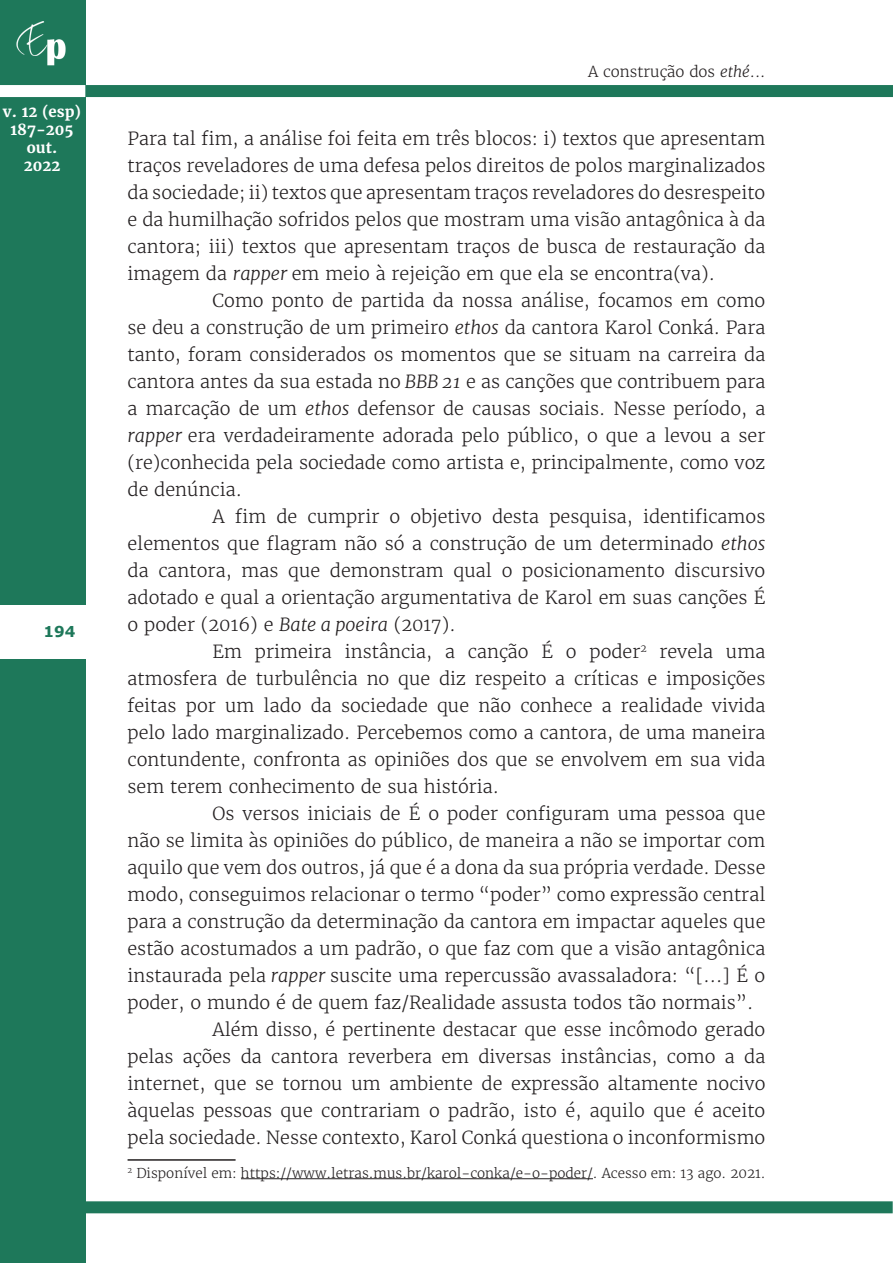
<style>
.page{position:relative;width:893px;height:1263px;background:#fff}
.page>*{position:absolute;margin:0;border:0;box-sizing:border-box;transform-origin:0 0}
.Corpo_do_artigo{font:300 18px/27px "Merriweather";color:#231f20;text-align:justify}
.t1{font:700 15px/18px "Merriweather";color:#fff;text-align:center}
.t2{font:300 15px "Merriweather";color:#231f20}
.t3{font:700 15px "Verdana";color:#1e785a}
.Rodapé{font:300 13.5px "Merriweather";color:#231f20}
.s1{font-style:italic}
</style>
<div class="page">
<div style="left:0;top:0;width:85px;height:1263px;background:#1e785a"></div>
<img style="left:16px;top:21px;width:50px;height:45px">
<div style="left:85px;top:85px;width:808px;height:12px;background:#1e785a"></div>
<div style="left:0;top:85px;width:85px;height:12px;background:#fff"></div>
<div style="left:0;top:605px;width:85px;height:53px;background:#fff"></div>
<div style="left:84px;top:1201px;width:809px;height:12px;background:#1e785a"></div>
<hr style="left:128px;top:1159px;width:108px;height:2px;background:#231f20">
<hr style="left:241px;top:1178px;width:352px;height:1px;background:#231f20">
<p class="t1" style="left:3px;top:103px;width:80px">v. 12 (esp)<br>187-205 out.<br>2022</p>
<p class="t3" style="left:44px;top:622px;width:33px">194</p>
<p class="t2" style="left:588px;top:62px;width:179px">A construção dos <span class="s1">ethé</span>...</p>
<p class="Corpo_do_artigo" style="left:128px;top:125px;width:639px">Para tal fim, a análise foi feita em três blocos: i) textos que apresentam traços reveladores de uma defesa pelos direitos de polos marginalizados da sociedade; ii) textos que apresentam traços reveladores do desrespeito e da humilhação sofridos pelos que mostram uma visão antagônica à da cantora; iii) textos que apresentam traços de busca de restauração da imagem da <span class="s1">rapper</span> em meio à rejeição em que ela se encontra(va).</p>
<p class="Corpo_do_artigo" style="left:128px;top:287px;width:639px;text-indent:85px">Como ponto de partida da nossa análise, focamos em como se deu a construção de um primeiro <span class="s1">ethos</span> da cantora Karol Conká. Para tanto, foram considerados os momentos que se situam na carreira da cantora antes da sua estada no <span class="s1">BBB 21</span> e as canções que contribuem para a marcação de um <span class="s1">ethos</span> defensor de causas sociais. Nesse período, a <span class="s1">rapper</span> era verdadeiramente adorada pelo público, o que a levou a ser (re)conhecida pela sociedade como artista e, principalmente, como voz de denúncia.</p>
<p class="Corpo_do_artigo" style="left:128px;top:503px;width:639px;text-indent:85px">A fim de cumprir o objetivo desta pesquisa, identificamos elementos que flagram não só a construção de um determinado <span class="s1">ethos </span>da cantora, mas que demonstram qual o posicionamento discursivo adotado e qual a orientação argumentativa de Karol em suas canções É o poder (2016) e <span class="s1">Bate a poeira</span> (2017).</p>
<p class="Corpo_do_artigo" style="left:128px;top:638px;width:639px;text-indent:85px">Em primeira instância, a canção É o poder<sup>2</sup> revela uma atmosfera de turbulência no que diz respeito a críticas e imposições feitas por um lado da sociedade que não conhece a realidade vivida pelo lado marginalizado. Percebemos como a cantora, de uma maneira contundente, confronta as opiniões dos que se envolvem em sua vida sem terem conhecimento de sua história.</p>
<p class="Corpo_do_artigo" style="left:128px;top:800px;width:639px;text-indent:85px">Os versos iniciais de É o poder configuram uma pessoa que não se limita às opiniões do público, de maneira a não se importar com aquilo que vem dos outros, já que é a dona da sua própria verdade. Desse modo, conseguimos relacionar o termo “poder” como expressão central para a construção da determinação da cantora em impactar aqueles que estão acostumados a um padrão, o que faz com que a visão antagônica instaurada pela <span class="s1">rapper</span> suscite uma repercussão avassaladora: “[...] É o poder, o mundo é de quem faz/Realidade assusta todos tão normais”.</p>
<p class="Corpo_do_artigo" style="left:128px;top:1016px;width:639px;text-indent:85px">Além disso, é pertinente destacar que esse incômodo gerado pelas ações da cantora reverbera em diversas instâncias, como a da internet, que se tornou um ambiente de expressão altamente nocivo àquelas pessoas que contrariam o padrão, isto é, aquilo que é aceito pela sociedade. Nesse contexto, Karol Conká questiona o inconformismo</p>
<p class="Rodapé" style="left:128px;top:1165px;width:639px"><sup>2</sup> Disponível em: https://www.letras.mus.br/karol-conka/e-o-poder/. Acesso em: 13 ago. 2021.</p>
</div>
